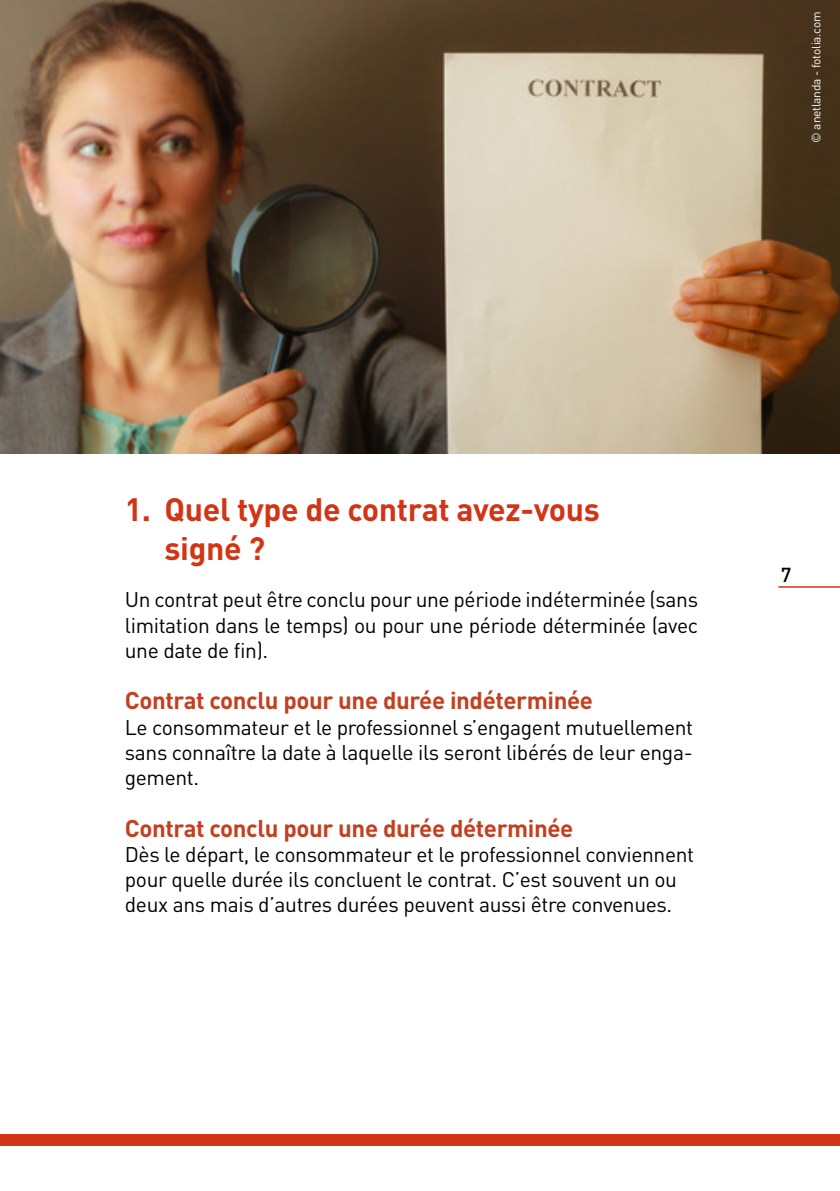
<style>
.page{position:relative;width:840px;height:1191px;background:#fff}
.page>*{position:absolute;margin:0;border:0;box-sizing:border-box;transform-origin:0 0}
.Titre_1{font:700 32px/38.4px "DIN Pro";letter-spacing:-.01em;color:#d23416}
.txt{font:700 24px "DIN Pro";letter-spacing:-.015em;color:#c2401f}
.txt-2{font:21px/25.2px "DIN Pro";letter-spacing:-.02em;color:#000;text-align:justify}
.t1{font:500 20px "DIN Pro";color:#000}
.txt-3{font:12px "DIN Pro";letter-spacing:-.02em;color:#fff}
</style>
<div class="page">
<div style="left:0;top:1134px;width:839px;height:11px;background:#d23416"></div>
<hr style="left:777px;top:586px;width:62px;height:1px;background:#d23416">
<img style="left:0;top:0;width:839px;height:454px">
<p class="txt-3" style="left:807px;top:143px;width:133px;rotate:-90deg">© anetlanda - fotolia.com</p>
<p class="Titre_1" style="left:164px;top:489px;width:436px;text-indent:-40px">1. Quel type de contrat avez-vous signé ?</p>
<p class="txt-2" style="left:125px;top:586px;width:574px">Un contrat peut être conclu pour une période indéterminée (sans limitation dans le temps) ou pour une période déterminée (avec une date de fin).</p>
<p class="txt" style="left:125px;top:684px;width:469px">Contrat conclu pour une durée indéterminée</p>
<p class="txt-2" style="left:125px;top:713px;width:569px">Le consommateur et le professionnel s’engagent mutuellement sans connaître la date à laquelle ils seront libérés de leur enga&shy;gement.</p>
<p class="txt" style="left:125px;top:811px;width:450px">Contrat conclu pour une durée déterminée</p>
<p class="txt-2" style="left:125px;top:840px;width:570px;text-align:left">Dès le départ, le consommateur et le professionnel conviennent pour quelle durée ils concluent le contrat. C’est souvent un ou deux ans mais d’autres durées peuvent aussi être convenues.</p>
<p class="t1" style="left:780px;top:561px;width:12px">7</p>
</div>
